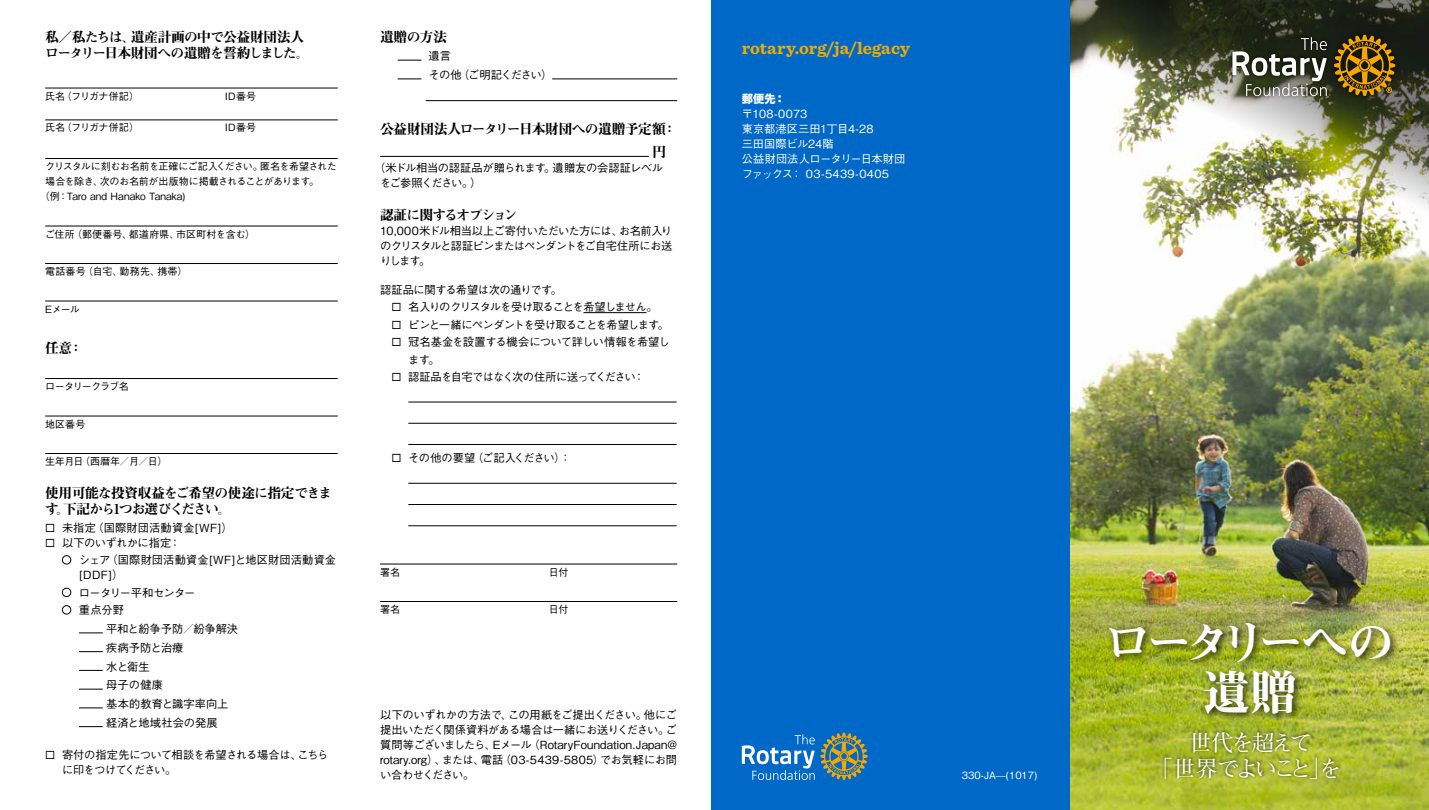
<style>
.page{position:relative;width:1429px;height:810px;background:#fff}
.page>*{position:absolute;margin:0;border:0;box-sizing:border-box;transform-origin:0 0}
.t1{font:47.5px/50px "Midashi Min Pr 6 N MA31";letter-spacing:-.13em;color:#fff;text-align:center}
.t2{font:700 22.5px/25.6px "Futo Min A101 Pr 6 N";letter-spacing:-.13em;color:#fff;text-align:center}
.t3{font:700 17.5px "Sentinel";color:#f0ac00}
.t4{font:13.75px/16.2px "Midashi Min Pr 6 N MA31";letter-spacing:-.05em;color:#000}
.t5{font:13.75px "Midashi Min Pr 6 N MA31";letter-spacing:-.1em;color:#000}
.t6{font:500 11.25px/15px "Gothic BBB Pr 6 N";letter-spacing:-.035em;color:#000}
.t7{font:500 11.25px/15px "Gothic BBB Pr 6 N";color:#fff}
.t8{font:500 11.25px/18.8px "Gothic BBB Pr 6 N";letter-spacing:-.005em;color:#000}
.t9{font:500 11.25px/17.5px "Gothic BBB Pr 6 N";letter-spacing:.005em;color:#000}
.t10{font:500 11.25px "Gothic BBB Pr 6 N";letter-spacing:-.065em;color:#000}
.t11{font:500 11.25px "Gothic BBB Pr 6 N";letter-spacing:-.085em;color:#000}
.t12{font:500 11.25px "Gothic BBB Pr 6 N";letter-spacing:-.07em;color:#000}
.t13{font:500 11.25px "Gothic BBB Pr 6 N";letter-spacing:.015em;color:#000}
.t14{font:500 11.25px "Gothic BBB Pr 6 N";letter-spacing:-.01em;color:#000}
.t15{font:500 11.25px/18.8px "Gothic BBB Pr 6 N";letter-spacing:-.075em;color:#000}
.t16{font:11.25px "Hira Kaku Std W8";color:#fff}
.t17{font:500 10px "Gothic BBB Pr 6 N";letter-spacing:-.02em;color:#000}
.t18{font:500 10px "Gothic BBB Pr 6 N";letter-spacing:-.055em;color:#000}
.t19{font:500 10px "Gothic BBB Pr 6 N";letter-spacing:-.04em;color:#000}
.t20{font:500 10px "Gothic BBB Pr 6 N";letter-spacing:.015em;color:#000}
.t21{font:500 10px "Gothic BBB Pr 6 N";letter-spacing:.01em;color:#000}
.t22{font:500 10px "Gothic BBB Pr 6 N";letter-spacing:.02em;color:#000}
.t23{font:500 10px "Gothic BBB Pr 6 N";color:#fff}
.t24{font:500 10px "Gothic BBB Pr 6 N";letter-spacing:-.08em;color:#000}
</style>
<div class="page">
<img style="left:1070px;top:258px;width:359px;height:552px">
<img style="left:1070px;top:0;width:359px;height:258px">
<div style="left:711px;top:0;width:359px;height:810px;background:#0069c8"></div>
<svg style="left:742px;top:733px;width:125px;height:47px"></svg>
<hr style="left:583px;top:312px;width:63px;height:1px;background:#000">
<hr style="left:380px;top:564px;width:297px;height:1px;background:#000">
<hr style="left:380px;top:601px;width:297px;height:1px;background:#000">
<svg style="left:398px;top:60px;width:23px;height:1px"></svg>
<svg style="left:398px;top:79px;width:23px;height:1px"></svg>
<hr style="left:552px;top:79px;width:125px;height:1px;background:#000">
<hr style="left:426px;top:100px;width:251px;height:1px;background:#000">
<hr style="left:380px;top:156px;width:269px;height:1px;background:#000">
<hr style="left:408px;top:402px;width:269px;height:1px;background:#000">
<hr style="left:408px;top:423px;width:269px;height:1px;background:#000">
<hr style="left:408px;top:444px;width:269px;height:1px;background:#000">
<hr style="left:408px;top:483px;width:269px;height:1px;background:#000">
<hr style="left:408px;top:504px;width:269px;height:1px;background:#000">
<hr style="left:408px;top:526px;width:269px;height:1px;background:#000">
<div style="left:1161px;top:729px;width:181px;height:53px;background:#000;opacity:.75"></div>
<hr style="left:45px;top:88px;width:293px;height:1px;background:#000">
<hr style="left:45px;top:120px;width:293px;height:1px;background:#000">
<hr style="left:45px;top:158px;width:293px;height:1px;background:#000">
<hr style="left:45px;top:226px;width:293px;height:1px;background:#000">
<hr style="left:45px;top:263px;width:293px;height:1px;background:#000">
<hr style="left:45px;top:301px;width:293px;height:1px;background:#000">
<hr style="left:45px;top:378px;width:293px;height:1px;background:#000">
<hr style="left:45px;top:416px;width:293px;height:1px;background:#000">
<hr style="left:45px;top:453px;width:293px;height:1px;background:#000">
<div style="left:62px;top:555px;width:9px;height:9px;border:1px solid #000;border-radius:50%"></div>
<div style="left:62px;top:588px;width:9px;height:9px;border:1px solid #000;border-radius:50%"></div>
<div style="left:62px;top:605px;width:9px;height:9px;border:1px solid #000;border-radius:50%"></div>
<svg style="left:79px;top:633px;width:24px;height:1px"></svg>
<svg style="left:79px;top:651px;width:24px;height:1px"></svg>
<svg style="left:79px;top:670px;width:24px;height:1px"></svg>
<svg style="left:79px;top:689px;width:24px;height:1px"></svg>
<svg style="left:79px;top:708px;width:24px;height:1px"></svg>
<svg style="left:79px;top:726px;width:24px;height:1px"></svg>
<div style="left:1106px;top:619px;width:294px;height:103px;background:#000;opacity:.75"></div>
<div style="left:1228px;top:31px;width:171px;height:69px;background:#000;opacity:.8"></div>
<svg style="left:1334px;top:35px;width:61px;height:61px;background:#6f530a"></svg>
<svg style="left:1232px;top:37px;width:95px;height:59px;background:#5f6355"></svg>
<p class="t4" style="left:45px;top:28px;width:266px">私／私たちは、遺産計画の中で公益財団法人ロータリー日本財団への遺贈を誓約しました。</p>
<p class="t17" style="left:45px;top:88px;width:95px">氏名（フリガナ併記）</p>
<p class="t17" style="left:225px;top:88px;width:32px">ID番号</p>
<p class="t17" style="left:45px;top:120px;width:95px">氏名（フリガナ併記）</p>
<p class="t17" style="left:225px;top:120px;width:32px">ID番号</p>
<p class="t18" style="left:45px;top:158px;width:293px">クリスタルに刻むお名前を正確にご記入ください。匿名を希望された</p>
<p class="t19" style="left:45px;top:173px;width:275px">場合を除き、次のお名前が出版物に掲載されることがあります。</p>
<p class="t20" style="left:40px;top:188px;width:147px">（例：Taro and Hanako Tanaka)</p>
<p class="t21" style="left:45px;top:226px;width:211px">ご住所（郵便番号、都道府県、市区町村を含む）</p>
<p class="t22" style="left:45px;top:263px;width:144px">電話番号（自宅、勤務先、携帯）</p>
<p class="t17" style="left:45px;top:301px;width:36px">Eメール</p>
<p class="t4" style="left:45px;top:339px;width:39px">任意：</p>
<p class="t24" style="left:45px;top:378px;width:85px">ロータリークラブ名</p>
<p class="t17" style="left:45px;top:416px;width:42px">地区番号</p>
<p class="t17" style="left:45px;top:453px;width:124px">生年月日（西暦年／月／日）</p>
<p class="t4" style="left:45px;top:485px;width:288px">使用可能な投資収益をご希望の使途に指定できます。下記から1つお選びください。</p>
<p class="t13" style="left:45px;top:519px;width:189px">◻ 未指定（国際財団活動資金[WF]）</p>
<p class="t9" style="left:79px;top:533px;width:259px;text-indent:-34px">◻ 以下のいずれかに指定：<br>シェア（国際財団活動資金[WF]と地区財団活動資金</p>
<p class="t6" style="left:79px;top:566px;width:118px;line-height:17.5px">[DDF]）<br>ロータリー平和センター重点分野</p>
<p class="t8" style="left:106px;top:619px;width:133px">平和と紛争予防／紛争解決疾病予防と治療<br>水と衛生<br>母子の健康<br>基本的教育と識字率向上経済と地域社会の発展</p>
<p class="t6" style="left:62px;top:746px;width:268px;text-indent:-17px">◻ 寄付の指定先について相談を希望される場合は、こちらに印をつけてください。</p>
<p class="t4" style="left:380px;top:28px;width:68px">遺贈の方法</p>
<p class="t15" style="left:429px;top:46px;width:125px">遺言<br>その他（ご明記ください）</p>
<p class="t4" style="left:652px;top:117px;width:26px;line-height:23.1px;text-indent:-272px">公益財団法人ロータリー日本財団への遺贈予定額：円</p>
<p class="t6" style="left:380px;top:159px;width:284px;text-indent:-6px">（米ドル相当の認証品が贈られます。遺贈友の会認証レベルをご参照ください。）</p>
<p class="t5" style="left:380px;top:204px;width:139px">認証に関するオプション</p>
<p class="t6" style="left:380px;top:222px;width:294px;text-align:justify">10,000米ドル相当以上ご寄付いただいた方には、お名前入りのクリスタルと認証ピンまたはペンダントをご自宅住所にお送りします。</p>
<p class="t6" style="left:380px;top:281px;width:183px">認証品に関する希望は次の通りです。</p>
<p class="t11" style="left:391px;top:298px;width:268px">◻ 名入りのクリスタルを受け取ることを希望しません。</p>
<p class="t10" style="left:391px;top:315px;width:279px">◻ ピンと一緒にペンダントを受け取ることを希望します。</p>
<p class="t6" style="left:408px;top:332px;width:263px;line-height:17.5px;text-indent:-17px">◻ 冠名基金を設置する機会について詳しい情報を希望します。</p>
<p class="t12" style="left:391px;top:368px;width:255px">◻ 認証品を自宅ではなく次の住所に送ってください：</p>
<p class="t14" style="left:391px;top:449px;width:181px">◻ その他の要望（ご記入ください）：</p>
<p class="t17" style="left:380px;top:564px;width:21px">署名</p>
<p class="t17" style="left:549px;top:564px;width:21px">日付</p>
<p class="t17" style="left:380px;top:601px;width:21px">署名</p>
<p class="t17" style="left:549px;top:601px;width:21px">日付</p>
<p class="t6" style="left:380px;top:707px;width:299px;text-align:justify">以下のいずれかの方法で、この用紙をご提出ください。他にご提出いただく関係資料がある場合は一緒にお送りください。ご質問等ございましたら、Eメール（RotaryFoundation.Japan@ rotary.org）、または、電話（03-5439-5805）でお気軽にお問い合わせください。</p>
<h3 class="t3" style="left:742px;top:35px;width:170px">rotary.org/ja/legacy</h3>
<p class="t16" style="left:742px;top:93px;width:45px">郵便先：</p>
<p class="t7" style="left:742px;top:106px;width:165px">〒108-0073<br>東京都港区三田1丁目4-28<br>三田国際ビル24階<br>公益財団法人ロータリー日本財団ファックス： 03-5439-0405</p>
<p class="t23" style="left:962px;top:767px;width:77px">330-JA—(1017)</p>
<h1 class="t1" style="left:1104px;top:616px;width:292px">ロータリーへの遺贈</h1>
<h2 class="t2" style="left:1150px;top:729px;width:193px">世代を超えて<br>「世界でよいこと」を</h2>
</div>
